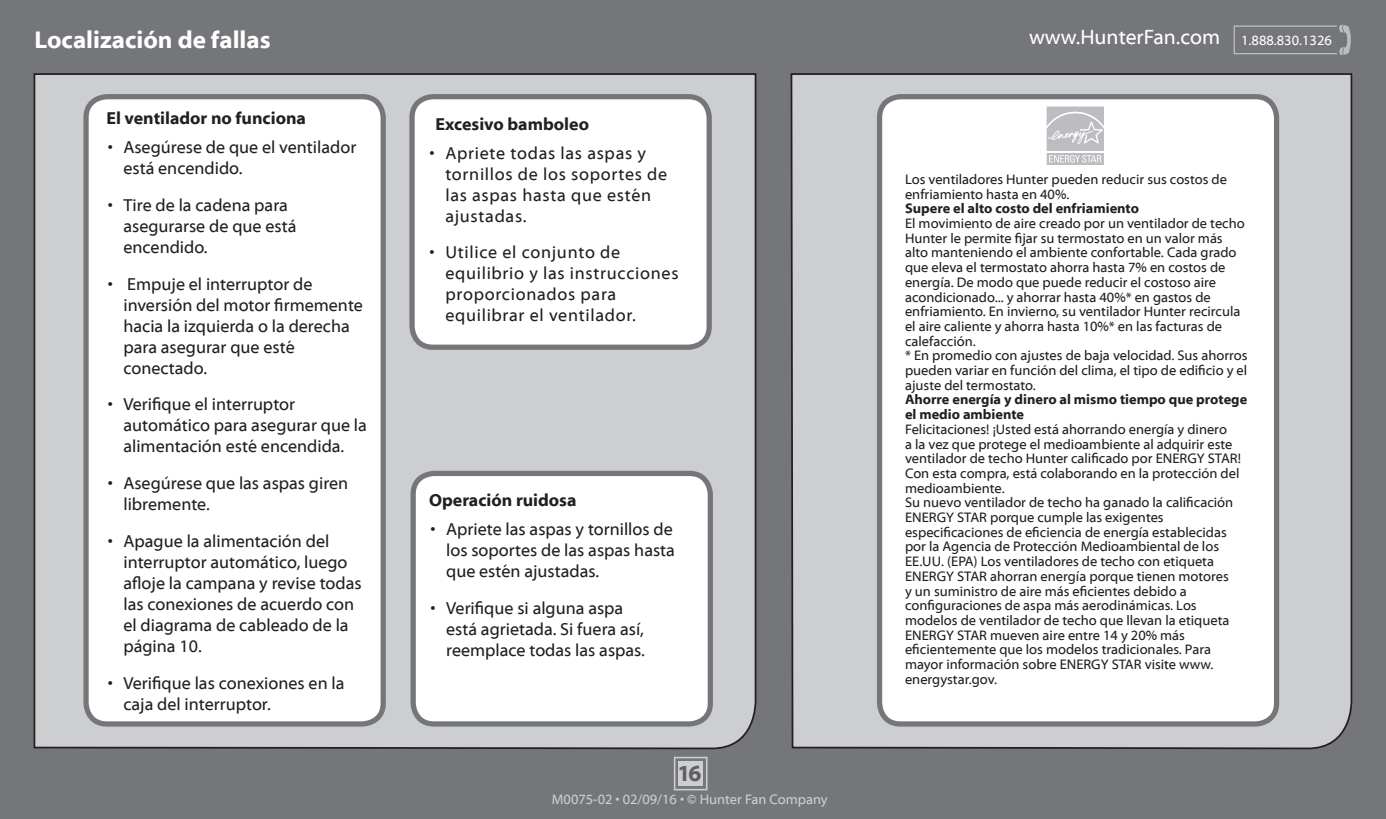
<style>
.page{position:relative;width:1386px;height:819px;background:#757679}
.page>*{position:absolute;margin:0;border:0;box-sizing:border-box;transform-origin:0 0}
.Heading{font:700 24.5px "Myriad Web Pro";color:#fff}
.t1{font:700 22.75px "Myriad Web Pro";color:#5f5f62}
.t2{font:21px "Myriad Web Pro";color:#fff}
.t3{font:17.5px/21px "Myriad Web Pro";color:#231f20}
.t4{font:17.5px/21px "Myriad Web Pro";letter-spacing:.04em;color:#231f20}
.instruction{font:700 17.5px "Myriad Web Pro";color:#231f20}
.t5{font:14px/14.7px "Myriad Web Pro";color:#231f20}
.t6{font:700 14px/14.7px "Myriad Web Pro";color:#231f20}
.t7{font:14px "Myriad Web Pro";color:#cdced0}
.s1{font-size:14px}
</style>
<div class="page">
<svg style="left:1339px;top:25px;width:12px;height:30px"></svg>
<div style="left:1234px;top:25px;width:104px;height:29px;border:1px solid #babdbe"></div>
<div style="left:679px;top:761px;width:24px;height:25px;background:#cdced0"></div>
<div style="left:674px;top:757px;width:34px;height:33px;border:2px solid #cdced0"></div>
<div style="left:33px;top:73px;width:724px;height:677px;background:#cdced0"></div>
<div style="left:790px;top:73px;width:563px;height:677px;background:#cdced0"></div>
<div style="left:880px;top:97px;width:397px;height:627px;background:#fff;border-radius:21px"></div>
<div style="left:877px;top:94px;width:402px;height:633px;border:5px solid #757679;border-radius:21px"></div>
<svg style="left:1046px;top:106px;width:58px;height:59px;background:#c8c9cc"></svg>
<div style="left:412px;top:97px;width:297px;height:250px;background:#fff;border-radius:21px"></div>
<div style="left:409px;top:94px;width:303px;height:256px;border:5px solid #757679;border-radius:21px"></div>
<div style="left:413px;top:473px;width:297px;height:251px;background:#fff;border-radius:21px"></div>
<div style="left:411px;top:471px;width:302px;height:256px;border:5px solid #757679;border-radius:21px"></div>
<div style="left:86px;top:97px;width:297px;height:627px;background:#fff;border-radius:21px"></div>
<div style="left:83px;top:94px;width:303px;height:633px;border:5px solid #757679;border-radius:21px"></div>
<p class="Heading" style="left:34px;top:27px;width:238px">Localización de fallas</p>
<p class="instruction" style="left:106px;top:109px;width:201px">El ventilador no funciona</p>
<p class="t3" style="left:123px;top:137px;width:234px;text-indent:-16px">• Asegúrese de que el ventilador está encendido.</p>
<p class="t3" style="left:123px;top:195px;width:175px;text-indent:-16px">• Tire de la cadena para asegurarse de que está encendido.</p>
<p class="t3" style="left:123px;top:274px;width:241px;text-indent:-16px">• Empuje el interruptor de inversión del motor firmemente hacia la izquierda o la derecha para asegurar que esté conectado.</p>
<p class="t3" style="left:123px;top:394px;width:245px;text-indent:-16px">• Verifique el interruptor automático para asegurar que la alimentación esté encendida.</p>
<p class="t3" style="left:123px;top:473px;width:226px;text-indent:-16px">• Asegúrese que las aspas giren libremente.</p>
<p class="t3" style="left:123px;top:531px;width:240px;text-indent:-16px">• Apague la alimentación del interruptor automático, luego afloje la campana y revise todas las conexiones de acuerdo con el diagrama de cableado de la página 10.</p>
<p class="t3" style="left:123px;top:673px;width:223px;text-indent:-16px">• Verifique las conexiones en la caja del interruptor.</p>
<p class="instruction" style="left:436px;top:114px;width:155px">Excesivo bamboleo</p>
<p class="t4" style="left:445px;top:143px;width:223px;text-indent:-16px">• Apriete todas las aspas y tornillos de los soportes de las aspas hasta que estén ajustadas.</p>
<p class="t4" style="left:445px;top:243px;width:235px;text-indent:-16px">• Utilice el conjunto de equilibrio y las instrucciones proporcionados para equilibrar el ventilador.</p>
<p class="instruction" style="left:429px;top:491px;width:149px">Operación ruidosa</p>
<p class="t3" style="left:446px;top:519px;width:230px;text-indent:-16px">• Apriete las aspas y tornillos de los soportes de las aspas hasta que estén ajustadas.</p>
<p class="t3" style="left:446px;top:598px;width:200px;text-indent:-16px">• Verifique si alguna aspa está agrietada. Si fuera así, reemplace todas las aspas.</p>
<p class="t1" style="left:678px;top:761px;width:25px">16</p>
<p class="t7" style="left:552px;top:792px;width:277px">M0075-02 • 02/09/16 • © Hunter Fan Company</p>
<h3 class="t2" style="left:1029px;top:26px;width:304px">www.HunterFan.com <span class="s1">1.888.830.1326</span></h3>
<p class="t5" style="left:905px;top:172px;width:323px">Los ventiladores Hunter pueden reducir sus costos de enfriamiento hasta en 40%.</p>
<p class="t6" style="left:905px;top:202px;width:235px">Supere el alto costo del enfriamiento</p>
<p class="t5" style="left:905px;top:216px;width:341px">El movimiento de aire creado por un ventilador de techo Hunter le permite fijar su termostato en un valor más alto manteniendo el ambiente confortable. Cada grado que eleva el termostato ahorra hasta 7% en costos de energía. De modo que puede reducir el costoso aire acondicionado... y ahorrar hasta 40%* en gastos de enfriamiento. En invierno, su ventilador Hunter recircula el aire caliente y ahorra hasta 10%* en las facturas de calefacción.</p>
<p class="t5" style="left:905px;top:349px;width:344px;text-align:justify">* En promedio con ajustes de baja velocidad. Sus ahorros pueden variar en función del clima, el tipo de edificio y el ajuste del termostato.</p>
<p class="t6" style="left:905px;top:393px;width:344px">Ahorre energía y dinero al mismo tiempo que protege el medio ambiente</p>
<p class="t5" style="left:905px;top:422px;width:337px">Felicitaciones! ¡Usted está ahorrando energía y dinero<br>a la vez que protege el medioambiente al adquirir este ventilador de techo Hunter calificado por ENERGY STAR!<br>Con esta compra, está colaborando en la protección del medioambiente.</p>
<p class="t5" style="left:905px;top:496px;width:330px">Su nuevo ventilador de techo ha ganado la calificación ENERGY STAR porque cumple las exigentes especificaciones de eficiencia de energía establecidas por la Agencia de Protección Medioambiental de los EE.UU. (EPA) Los ventiladores de techo con etiqueta ENERGY STAR ahorran energía porque tienen motores y un suministro de aire más eficientes debido a configuraciones de aspa más aerodinámicas. Los modelos de ventilador de techo que llevan la etiqueta ENERGY STAR mueven aire entre 14 y 20% más eficientemente que los modelos tradicionales. Para mayor información sobre ENERGY STAR visite www. energystar.gov.</p>
</div>
